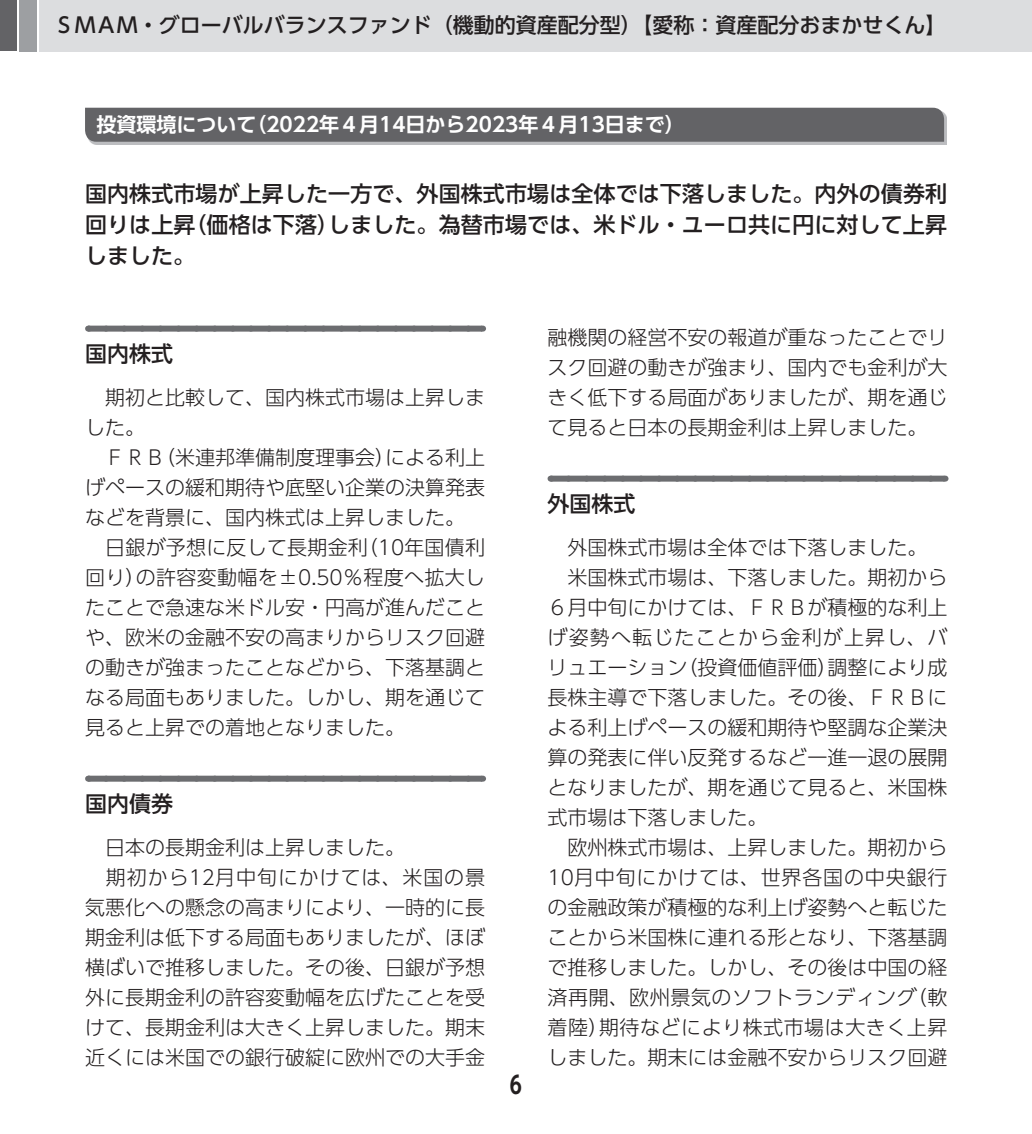
<style>
.page{position:relative;width:1032px;height:1134px;background:#fff}
.page>*{position:absolute;margin:0;border:0;box-sizing:border-box;transform-origin:0 0}
.t1{font:700 24px "UD Shin Go Pro De";color:#231f20}
.t2{font:500 22px/31px "UD Shin Go Pro";letter-spacing:.005em;color:#231f20;text-align:justify}
.t3{font:500 21px "UD Shin Go Pro";color:#231f20}
.t4{font:300 20px/30px "UD Shin Go Pro";color:#231f20}
.t5{font:700 20px "UD Shin Go Pro De";color:#fff}
</style>
<div class="page">
<div style="left:0;top:0;width:17px;height:51px;background:#636366"></div>
<div style="left:20px;top:0;width:17px;height:51px;background:#9d9fa2"></div>
<div style="left:40px;top:0;width:992px;height:51px;background:#dcdddf"></div>
<div style="left:88px;top:110px;width:859px;height:35px;background:#bcbdc0"></div>
<div style="left:85px;top:108px;width:859px;height:34px;background:#636366"></div>
<div style="left:88px;top:326px;width:394px;height:6px;background:#6c6d70"></div>
<svg style="left:106px;top:331px;width:367px;height:1px"></svg>
<div style="left:88px;top:776px;width:394px;height:6px;background:#6c6d70"></div>
<svg style="left:106px;top:781px;width:367px;height:1px"></svg>
<div style="left:550px;top:476px;width:394px;height:6px;background:#6c6d70"></div>
<svg style="left:568px;top:481px;width:367px;height:1px"></svg>
<p class="t3" style="left:54px;top:8px;width:894px">ＳＭＡＭ・グローバルバランスファンド（機動的資産配分型）【愛称：資産配分おまかせくん】</p>
<p class="t5" style="left:96px;top:108px;width:590px">投資環境について（2022年４月14日から2023年４月13日まで）</p>
<p class="t2" style="left:85px;top:178px;width:863px">国内株式市場が上昇した一方で、外国株式市場は全体では下落しました。内外の債券利回りは上昇（価格は下落）しました。為替市場では、米ドル・ユーロ共に円に対して上昇しました。</p>
<p class="t2" style="left:85px;top:338px;width:89px">国内株式</p>
<p class="t4" style="left:85px;top:381px;width:401px">　期初と比較して、国内株式市場は上昇しました。<br>　ＦＲＢ（米連邦準備制度理事会）による利上げペースの緩和期待や底堅い企業の決算発表などを背景に、国内株式は上昇しました。　日銀が予想に反して長期金利（10年国債利回り）の許容変動幅を±0.50％程度へ拡大したことで急速な米ドル安・円高が進んだことや、欧米の金融不安の高まりからリスク回避の動きが強まったことなどから、下落基調となる局面もありました。しかし、期を通じて見ると上昇での着地となりました。</p>
<p class="t2" style="left:85px;top:788px;width:89px">国内債券</p>
<p class="t4" style="left:85px;top:831px;width:402px">　日本の長期金利は上昇しました。<br>　期初から12月中旬にかけては、米国の景気悪化への懸念の高まりにより、一時的に長期金利は低下する局面もありましたが、ほぼ横ばいで推移しました。その後、日銀が予想外に長期金利の許容変動幅を広げたことを受けて、長期金利は大きく上昇しました。期末近くには米国での銀行破綻に欧州での大手金</p>
<p class="t1" style="left:510px;top:1065px;width:14px">6</p>
<p class="t4" style="left:547px;top:321px;width:401px;text-align:justify">融機関の経営不安の報道が重なったことでリスク回避の動きが強まり、国内でも金利が大きく低下する局面がありましたが、期を通じて見ると日本の長期金利は上昇しました。</p>
<p class="t2" style="left:547px;top:488px;width:89px">外国株式</p>
<p class="t4" style="left:547px;top:531px;width:402px">　外国株式市場は全体では下落しました。　米国株式市場は、下落しました。期初から<br>６月中旬にかけては、ＦＲＢが積極的な利上げ姿勢へ転じたことから金利が上昇し、バリュエーション（投資価値評価）調整により成長株主導で下落しました。その後、ＦＲＢによる利上げペースの緩和期待や堅調な企業決算の発表に伴い反発するなど一進一退の展開となりましたが、期を通じて見ると、米国株式市場は下落しました。<br>　欧州株式市場は、上昇しました。期初から<br>10月中旬にかけては、世界各国の中央銀行の金融政策が積極的な利上げ姿勢へと転じたことから米国株に連れる形となり、下落基調で推移しました。しかし、その後は中国の経済再開、欧州景気のソフトランディング（軟着陸）期待などにより株式市場は大きく上昇しました。期末には金融不安からリスク回避</p>
</div>
